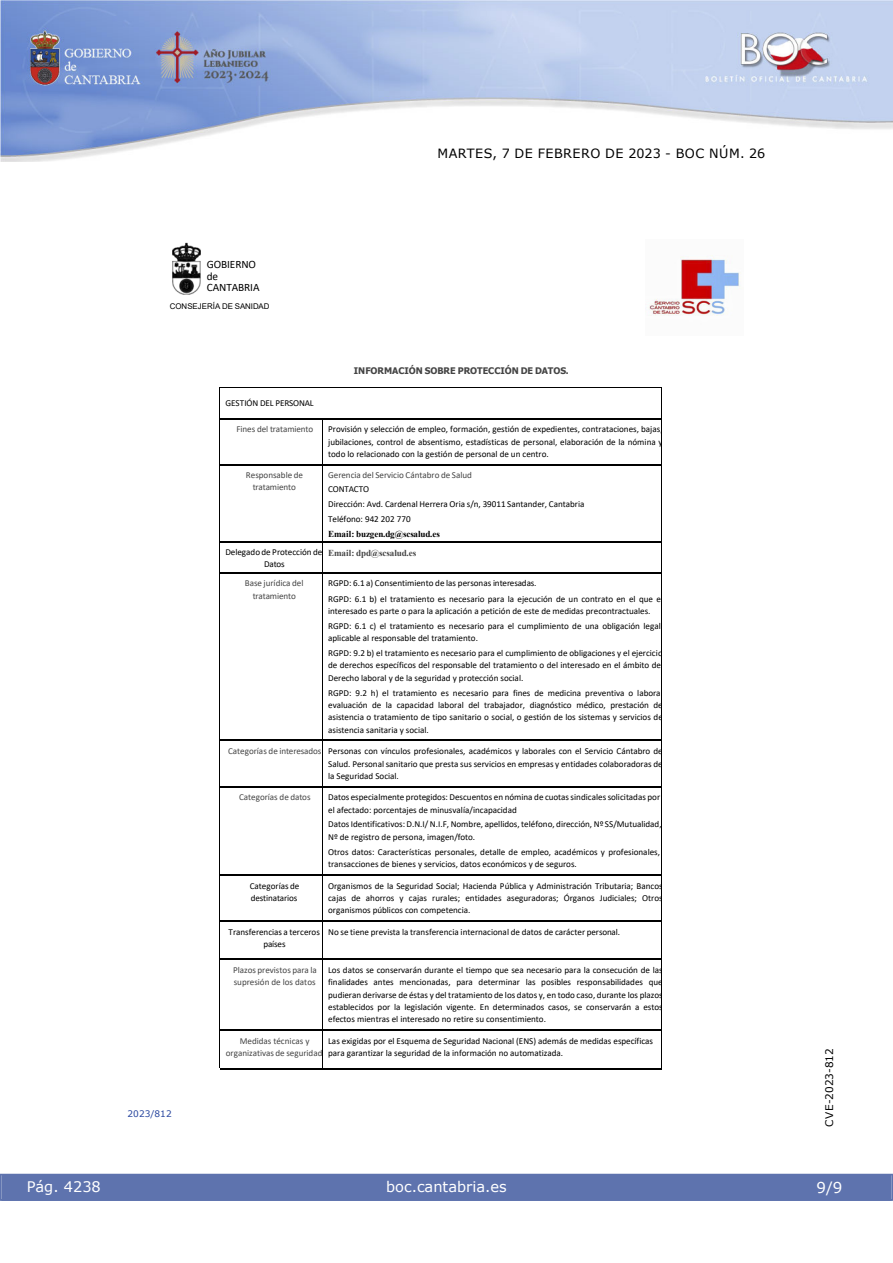
<style>
.page{position:relative;width:893px;height:1263px;background:#fff}
.page>*{position:absolute;margin:0;border:0;box-sizing:border-box;transform-origin:0 0}
.t1{font:15px "Verdana 2";color:#fff}
.t2{font:14.55px "Verdana 2";color:#fff}
.t3{font:12.75px "Verdana 2";letter-spacing:.035em;color:#000}
.t4{font:11.25px/11.7px "Calibri";letter-spacing:-.015em;color:#000}
.t5{font:10.5px "Verdana 2";color:#000}
.t6{font:9.15px/12.3px "Calibri";letter-spacing:-.005em;color:#000}
.t7{font:9.15px/12.1px "Calibri";letter-spacing:-.005em;color:#454545;text-align:center}
.t8{font:700 9.15px "Tahoma";letter-spacing:-.005em;color:#454545}
.t9{font:700 9.15px "Times New Roman";letter-spacing:-.01em;color:#454545}
.numero_exp{font:9px "Verdana 2";color:#27459e}
.t10{font:7.8px "Arial";color:#000}
.s1{color:#000}
.s2{font-family:"Times New Roman";font-weight:700}
.s3{color:#454545}
</style>
<div class="page">
<img style="left:0;top:0;width:893px;height:161px">
<div style="left:1px;top:1174px;width:890px;height:27px;background:#5e73ae"></div>
<hr style="left:220px;top:387px;width:441px;height:1px;background:#000">
<hr style="left:220px;top:387px;width:1px;height:31px;background:#000">
<hr style="left:661px;top:387px;width:1px;height:31px;background:#000">
<hr style="left:220px;top:418px;width:102px;height:1px;background:#000">
<hr style="left:324px;top:418px;width:337px;height:1px;background:#000">
<hr style="left:220px;top:419px;width:1px;height:45px;background:#000">
<hr style="left:322px;top:419px;width:1px;height:45px;background:#000">
<hr style="left:661px;top:419px;width:1px;height:45px;background:#000">
<hr style="left:220px;top:464px;width:102px;height:1px;background:#000">
<hr style="left:324px;top:464px;width:337px;height:1px;background:#000">
<hr style="left:220px;top:465px;width:1px;height:76px;background:#000">
<hr style="left:322px;top:465px;width:1px;height:76px;background:#000">
<hr style="left:661px;top:465px;width:1px;height:76px;background:#000">
<hr style="left:220px;top:541px;width:102px;height:1px;background:#000">
<hr style="left:324px;top:541px;width:337px;height:1px;background:#000">
<hr style="left:220px;top:542px;width:1px;height:30px;background:#000">
<hr style="left:322px;top:542px;width:1px;height:30px;background:#000">
<hr style="left:661px;top:542px;width:1px;height:30px;background:#000">
<hr style="left:220px;top:572px;width:102px;height:1px;background:#000">
<hr style="left:324px;top:572px;width:337px;height:1px;background:#000">
<hr style="left:220px;top:573px;width:1px;height:167px;background:#000">
<hr style="left:322px;top:573px;width:1px;height:167px;background:#000">
<hr style="left:661px;top:573px;width:1px;height:167px;background:#000">
<hr style="left:220px;top:740px;width:102px;height:1px;background:#000">
<hr style="left:324px;top:740px;width:337px;height:1px;background:#000">
<hr style="left:220px;top:741px;width:1px;height:45px;background:#000">
<hr style="left:322px;top:741px;width:1px;height:45px;background:#000">
<hr style="left:661px;top:741px;width:1px;height:45px;background:#000">
<hr style="left:220px;top:786px;width:102px;height:1px;background:#000">
<hr style="left:324px;top:786px;width:337px;height:1px;background:#000">
<hr style="left:220px;top:787px;width:1px;height:87px;background:#000">
<hr style="left:322px;top:787px;width:1px;height:87px;background:#000">
<hr style="left:661px;top:787px;width:1px;height:87px;background:#000">
<hr style="left:220px;top:874px;width:102px;height:1px;background:#000">
<hr style="left:324px;top:874px;width:337px;height:1px;background:#000">
<hr style="left:220px;top:875px;width:1px;height:45px;background:#000">
<hr style="left:322px;top:875px;width:1px;height:45px;background:#000">
<hr style="left:661px;top:875px;width:1px;height:45px;background:#000">
<hr style="left:220px;top:920px;width:102px;height:1px;background:#000">
<hr style="left:324px;top:920px;width:337px;height:1px;background:#000">
<hr style="left:220px;top:921px;width:1px;height:38px;background:#000">
<hr style="left:322px;top:921px;width:1px;height:38px;background:#000">
<hr style="left:661px;top:921px;width:1px;height:38px;background:#000">
<hr style="left:220px;top:959px;width:102px;height:1px;background:#000">
<hr style="left:324px;top:959px;width:337px;height:1px;background:#000">
<hr style="left:220px;top:960px;width:1px;height:69px;background:#000">
<hr style="left:322px;top:960px;width:1px;height:69px;background:#000">
<hr style="left:661px;top:960px;width:1px;height:69px;background:#000">
<hr style="left:220px;top:1029px;width:102px;height:1px;background:#000">
<hr style="left:324px;top:1029px;width:337px;height:1px;background:#000">
<hr style="left:220px;top:1030px;width:1px;height:38px;background:#000">
<hr style="left:220px;top:1068px;width:102px;height:1px;background:#000">
<hr style="left:322px;top:1030px;width:1px;height:38px;background:#000">
<hr style="left:324px;top:1068px;width:337px;height:1px;background:#000">
<hr style="left:661px;top:1030px;width:1px;height:38px;background:#000">
<img style="left:173px;top:243px;width:28px;height:51px">
<img style="left:646px;top:255px;width:95px;height:61px">
<p class="t4" style="left:207px;top:258px;width:54px">GOBIERNO de<br>CANTABRIA</p>
<p class="t10" style="left:170px;top:300px;width:101px">CONSEJERÍA DE SANIDAD</p>
<h3 class="t3" style="left:438px;top:144px;width:329px">MARTES, 7 DE FEBRERO DE 2023 - BOC NÚM. 26</h3>
<p class="t8" style="left:354px;top:364px;width:216px">INFORMACIÓN SOBRE PROTECCIÓN DE DATOS.</p>
<p class="numero_exp" style="left:128px;top:1107px;width:46px">2023/812</p>
<p class="t6" style="left:225px;top:397px;width:90px">GESTIÓN DEL PERSONAL</p>
<p class="t7" style="left:236px;top:423px;width:78px">Fines del tratamiento</p>
<p class="t6" style="left:328px;top:423px;width:336px;text-align:justify">Provisión y selección de empleo, formación, gestión de expedientes, contrataciones, bajas, jubilaciones, control de absentismo, estadísticas de personal, elaboración de la nómina y todo lo relacionado con la gestión de personal de un centro.</p>
<p class="t7" style="left:246px;top:469px;width:59px">Responsable de tratamiento</p>
<p class="t7" style="left:328px;top:468px;width:145px;line-height:13.5px;text-align:left">Gerencia del Servicio Cántabro de Salud<br><span class="s1">CONTACTO</span></p>
<p class="t6" style="left:328px;top:496px;width:258px;line-height:15.3px">Dirección: Avd. Cardenal Herrera Oria s/n, 39011 Santander, Cantabria<br>Teléfono: 942 202 770<br><span class="s2">Email: buzgen.dg@scsalud.es</span></p>
<p class="t6" style="left:225px;top:546px;width:99px;text-align:center">Delegado de Protección de<br>Datos</p>
<p class="t9" style="left:328px;top:546px;width:90px">Email: dpd@scsalud.es</p>
<p class="t7" style="left:245px;top:577px;width:60px">Base jurídica del tratamiento</p>
<p class="t6" style="left:328px;top:575px;width:334px;line-height:15.1px">RGPD: 6.1 a) Consentimiento de las personas interesadas.<br>RGPD: 6.1 b) el tratamiento es necesario para la ejecución de un contrato en el que e</p>
<p class="t6" style="left:328px;top:603px;width:334px;line-height:15px">interesado es parte o para la aplicación a petición de este de medidas precontractuales.<br>RGPD: 6.1 c) el tratamiento es necesario para el cumplimiento de una obligación legal</p>
<p class="t6" style="left:328px;top:630px;width:336px;line-height:15px">aplicable al responsable del tratamiento.<br>RGPD: 9.2 b) el tratamiento es necesario para el cumplimiento de obligaciones y el ejercicio</p>
<p class="t6" style="left:328px;top:659px;width:334px">de derechos específicos del responsable del tratamiento o del interesado en el ámbito de<br>Derecho laboral y de la seguridad y protección social.</p>
<p class="t6" style="left:328px;top:686px;width:336px">RGPD: 9.2 h) el tratamiento es necesario para fines de medicina preventiva o labora evaluación de la capacidad laboral del trabajador, diagnóstico médico, prestación de asistencia o tratamiento de tipo sanitario o social, o gestión de los sistemas y servicios de asistencia sanitaria y social.</p>
<p class="t6" style="left:328px;top:745px;width:336px;text-align:justify;text-indent:-100px"><span class="s3">Categorías de interesados</span> Personas con vínculos profesionales, académicos y laborales con el Servicio Cántabro de Salud. Personal sanitario que presta sus servicios en empresas y entidades colaboradoras de la Seguridad Social.</p>
<p class="t7" style="left:239px;top:791px;width:73px">Categorías de datos</p>
<p class="t6" style="left:328px;top:791px;width:334px">Datos especialmente protegidos: Descuentos en nómina de cuotas sindicales solicitadas por el afectado: porcentajes de minusvalía/incapacidad</p>
<p class="t6" style="left:328px;top:818px;width:335px">Datos Identificativos: D.N.I/ N.I.F, Nombre, apellidos, teléfono, dirección, Nº SS/Mutualidad,<br>Nº de registro de persona, imagen/foto.</p>
<p class="t6" style="left:328px;top:845px;width:333px">Otros datos: Características personales, detalle de empleo, académicos y profesionales, transacciones de bienes y servicios, datos económicos y de seguros.</p>
<p class="t6" style="left:250px;top:879px;width:51px">Categorías de destinatarios</p>
<p class="t6" style="left:328px;top:879px;width:336px;text-align:justify">Organismos de la Seguridad Social; Hacienda Pública y Administración Tributaria; Bancos cajas de ahorros y cajas rurales; entidades aseguradoras; Órganos Judiciales; Otros organismos públicos con competencia.</p>
<p class="t6" style="left:229px;top:925px;width:93px;text-align:center">Transferencias a terceros países</p>
<p class="t6" style="left:328px;top:925px;width:293px">No se tiene prevista la transferencia internacional de datos de carácter personal.</p>
<p class="t7" style="left:233px;top:963px;width:85px;text-align:left">Plazos previstos para la supresión de los datos</p>
<p class="t6" style="left:328px;top:963px;width:336px;text-align:justify">Los datos se conservarán durante el tiempo que sea necesario para la consecución de las finalidades antes mencionadas, para determinar las posibles responsabilidades que pudieran derivarse de éstas y del tratamiento de los datos y, en todo caso, durante los plazos establecidos por la legislación vigente. En determinados casos, se conservarán a estos efectos mientras el interesado no retire su consentimiento.</p>
<p class="t7" style="left:226px;top:1034px;width:98px">Medidas técnicas y organizativas de seguridad</p>
<p class="t6" style="left:328px;top:1034px;width:326px">Las exigidas por el Esquema de Seguridad Nacional (ENS) además de medidas específicas para garantizar la seguridad de la información no automatizada.</p>
<h2 class="t2" style="left:27px;top:1177px;width:76px">Pág. 4238</h2>
<h2 class="t2" style="left:386px;top:1177px;width:122px">boc.cantabria.es</h2>
<p class="t5" style="left:822px;top:1126px;width:80px;rotate:-90deg">CVE-2023-812</p>
<h1 class="t1" style="left:816px;top:1177px;width:27px">9/9</h1>
</div>
